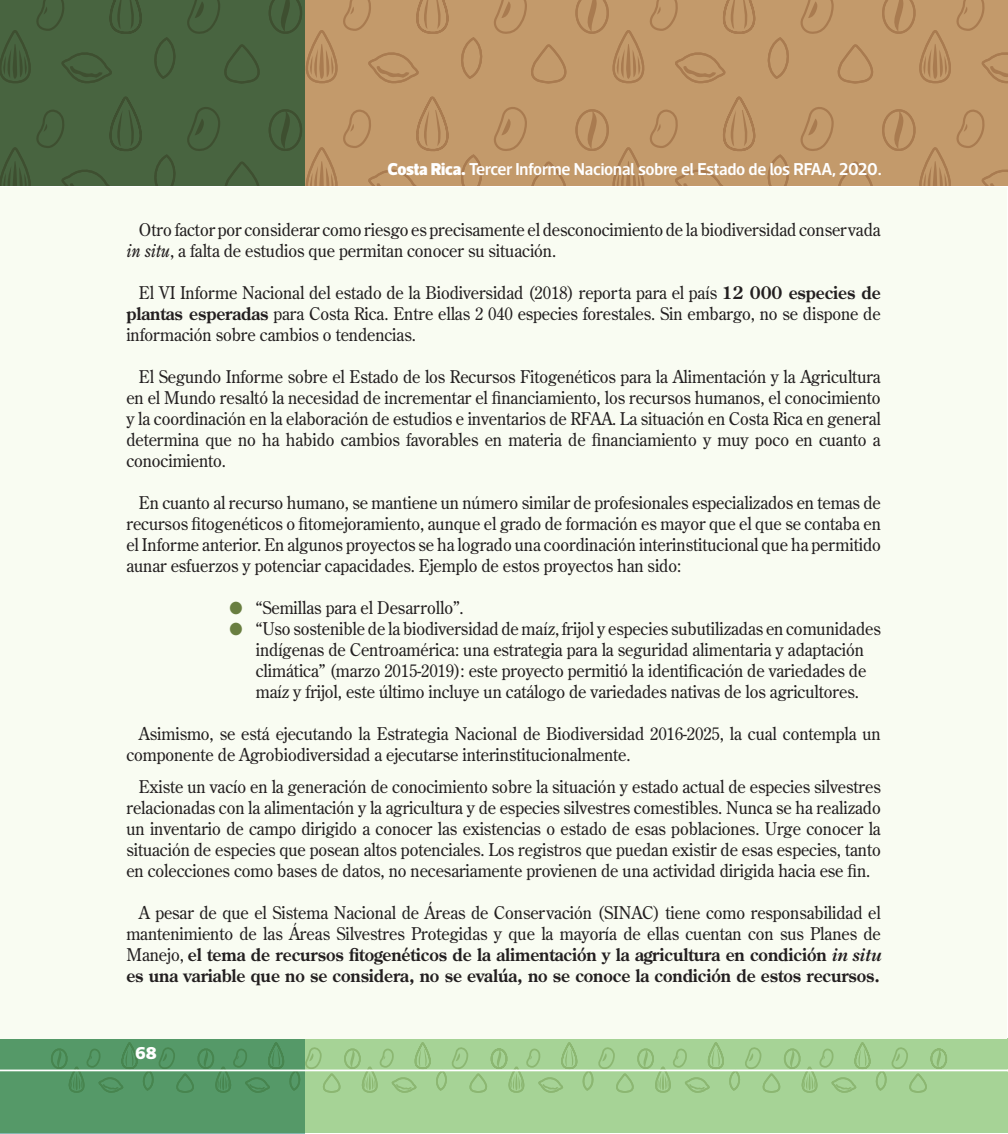
<style>
.page{position:relative;width:1008px;height:1134px;background:#fff}
.page>*{position:absolute;margin:0;border:0;box-sizing:border-box;transform-origin:0 0}
.t1{font:17.5px/21px "Century Old Style";letter-spacing:-.005em;color:#231f20;text-align:justify;scale:.95 1}
.t2{font:600 17.5px "Acto";letter-spacing:-.01em;color:#fff;scale:.95 1}
.t3{font:800 17.5px "Acto";color:#fff}
.s1{font-weight:900}
.s2{font-style:italic}
.s3{font-weight:700}
.s4{color:#697e40}
.s5{font-family:"M Century Old Style";font-weight:700;font-style:italic}
</style>
<div class="page">
<div style="left:0;top:1038px;width:1008px;height:95px;background:#a6d396"></div>
<svg style="left:305px;top:1042px;width:645px;height:51px"></svg>
<div style="left:0;top:0;width:1008px;height:186px;background:#c39a6b"></div>
<svg style="left:305px;top:0;width:703px;height:84px"></svg>
<svg style="left:306px;top:96px;width:702px;height:90px"></svg>
<svg style="left:0;top:0;width:305px;height:186px;background:#47623e"></svg>
<svg style="left:0;top:1040px;width:305px;height:94px;background:#559868"></svg>
<hr style="left:0;top:1070px;width:1008px;height:1px;background:#fff">
<div style="left:1px;top:187px;width:1006px;height:852px;background:#f9fcf2"></div>
<p class="t2" style="left:388px;top:159px;width:522px"><span class="s1">Costa Rica.</span> Tercer Informe Nacional sobre el Estado de los RFAA, 2020.</p>
<p class="t1" style="left:126px;top:219px;width:796px;text-indent:13px">Otro factor por considerar como riesgo es precisamente el desconocimiento de la biodiversidad conservada <span class="s2">in situ</span>, a falta de estudios que permitan conocer su situación.</p>
<p class="t1" style="left:126px;top:282px;width:796px;text-indent:13px">El VI Informe Nacional del estado de la Biodiversidad (2018) reporta para el país <span class="s3">12 000 especies de plantas esperadas</span> para Costa Rica. Entre ellas 2 040 especies forestales. Sin embargo, no se dispone de información sobre cambios o tendencias.</p>
<p class="t1" style="left:126px;top:366px;width:796px;text-indent:13px">El Segundo Informe sobre el Estado de los Recursos Fitogenéticos para la Alimentación y la Agricultura en el Mundo resaltó la necesidad de incrementar el financiamiento, los recursos humanos, el conocimiento y la coordinación en la elaboración de estudios e inventarios de RFAA. La situación en Costa Rica en general determina que no ha habido cambios favorables en materia de financiamiento y muy poco en cuanto a conocimiento.</p>
<p class="t1" style="left:126px;top:492px;width:796px;text-indent:13px">En cuanto al recurso humano, se mantiene un número similar de profesionales especializados en temas de recursos fitogenéticos o fitomejoramiento, aunque el grado de formación es mayor que el que se contaba en el Informe anterior. En algunos proyectos se ha logrado una coordinación interinstitucional que ha permitido aunar esfuerzos y potenciar capacidades. Ejemplo de estos proyectos han sido:</p>
<p class="t1" style="left:230px;top:597px;width:248px"><span class="s4">●</span> “Semillas para el Desarrollo”.</p>
<p class="t1" style="left:256px;top:618px;width:659px;text-align:left;text-indent:-26px"><span class="s4">●</span> “Uso sostenible de la biodiversidad de maíz, frijol y especies subutilizadas en comunidades indígenas de Centroamérica: una estrategia para la seguridad alimentaria y adaptación climática” (marzo 2015-2019): este proyecto permitió la identificación de variedades de maíz y frijol, este último incluye un catálogo de variedades nativas de los agricultores.</p>
<p class="t1" style="left:126px;top:723px;width:796px;text-indent:13px">Asimismo, se está ejecutando la Estrategia Nacional de Biodiversidad 2016-2025, la cual contempla un componente de Agrobiodiversidad a ejecutarse interinstitucionalmente.</p>
<p class="t1" style="left:126px;top:775px;width:796px;text-indent:13px">Existe un vacío en la generación de conocimiento sobre la situación y estado actual de especies silvestres relacionadas con la alimentación y la agricultura y de especies silvestres comestibles. Nunca se ha realizado un inventario de campo dirigido a conocer las existencias o estado de esas poblaciones. Urge conocer la situación de especies que posean altos potenciales. Los registros que puedan existir de esas especies, tanto en colecciones como bases de datos, no necesariamente provienen de una actividad dirigida hacia ese fin.</p>
<p class="t1" style="left:126px;top:901px;width:796px;text-indent:13px">A pesar de que el Sistema Nacional de Áreas de Conservación (SINAC) tiene como responsabilidad el mantenimiento de las Áreas Silvestres Protegidas y que la mayoría de ellas cuentan con sus Planes de Manejo, <span class="s3">el tema de recursos fitogenéticos de la alimentación y la agricultura en condición</span> <span class="s5">in situ </span><span class="s3">es una variable que no se considera, no se evalúa, no se conoce la condición de estos recursos.</span></p>
<p class="t3" style="left:135px;top:1042px;width:23px">68</p>
</div>
